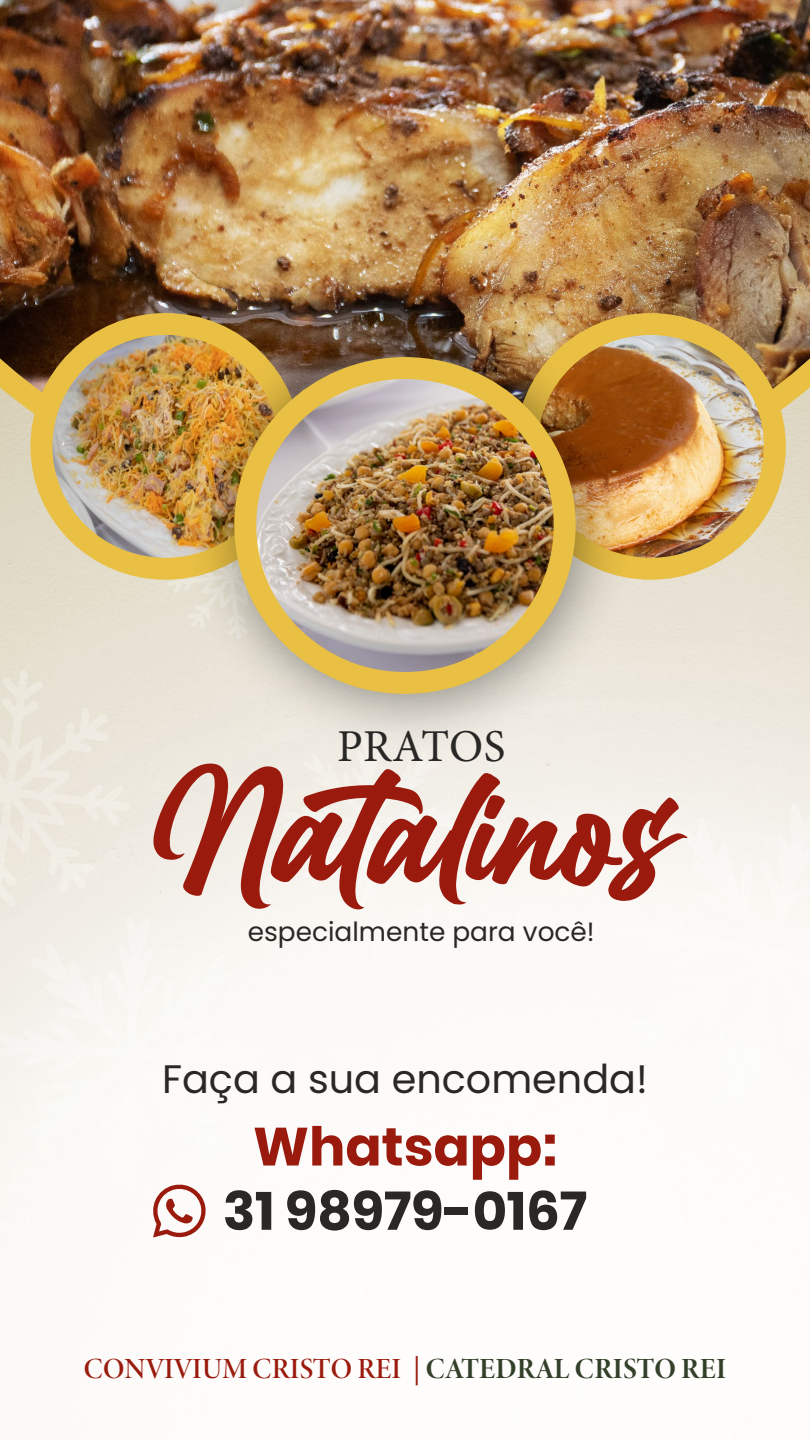
<style>
.page{position:relative;width:810px;height:1440px;background:#fff}
.page>*{position:absolute;margin:0;border:0;box-sizing:border-box;transform-origin:0 0}
.t1{font:173.25px "Billion Dreams";color:#9a1b0e}
.t2{font:700 53.55px "Poppins";color:#292827}
.t3{font:700 53.55px "Poppins";color:#9a1b0e}
.t4{font:45.6px "Minion Pro";letter-spacing:.005em;color:#292827}
.t5{font:39.75px "Poppins";color:#292827}
.t6{font:29.25px "Minion Variable Concept";letter-spacing:.01em;color:#9a1b0e}
.t7{font:26.4px "Poppins";color:#292827}
.s1{color:#334029}
</style>
<div class="page">
<svg style="left:0;top:669px;width:132px;height:245px;background:#ece7dc"></svg>
<svg style="left:616px;top:804px;width:194px;height:307px"></svg>
<svg style="left:0;top:917px;width:267px;height:273px;fill:#faf9f5"></svg>
<svg style="left:282px;top:753px;width:174px;height:154px"></svg>
<svg style="left:167px;top:579px;width:17px;height:61px"></svg>
<img style="left:0;top:0;width:810px;height:525px">
<img style="left:635px;top:324px;width:140px;height:245px">
<div style="left:516px;top:313px;width:270px;height:267px;border:22px solid #e9c044;border-radius:50%"></div>
<img style="left:41px;top:324px;width:143px;height:245px">
<div style="left:30px;top:313px;width:271px;height:267px;border:22px solid #e9c044;border-radius:50%"></div>
<div style="left:184px;top:307px;width:451px;height:446px;background:#000;opacity:.45"></div>
<img style="left:245px;top:368px;width:320px;height:315px">
<div style="left:234px;top:357px;width:342px;height:337px;border:22px solid #e9c044;border-radius:50%"></div>
<svg style="left:148px;top:1182px;width:60px;height:56px"></svg>
<h3 class="t4" style="left:337px;top:716px;width:170px">PRATOS</h3>
<h1 class="t1" style="left:153px;top:704px;width:523px">Natalinos</h1>
<p class="t7" style="left:248px;top:917px;width:349px">especialmente para você!</p>
<h3 class="t5" style="left:162px;top:1056px;width:487px">Faça a sua encomenda!</h3>
<h2 class="t3" style="left:253px;top:1116px;width:306px">Whatsapp:</h2>
<h2 class="t2" style="left:223px;top:1180px;width:366px">31 98979-0167</h2>
<p class="t6" style="left:84px;top:1348px;width:644px">CONVIVIUM CRISTO REI | <span class="s1">CATEDRAL CRISTO REI</span></p>
</div>
